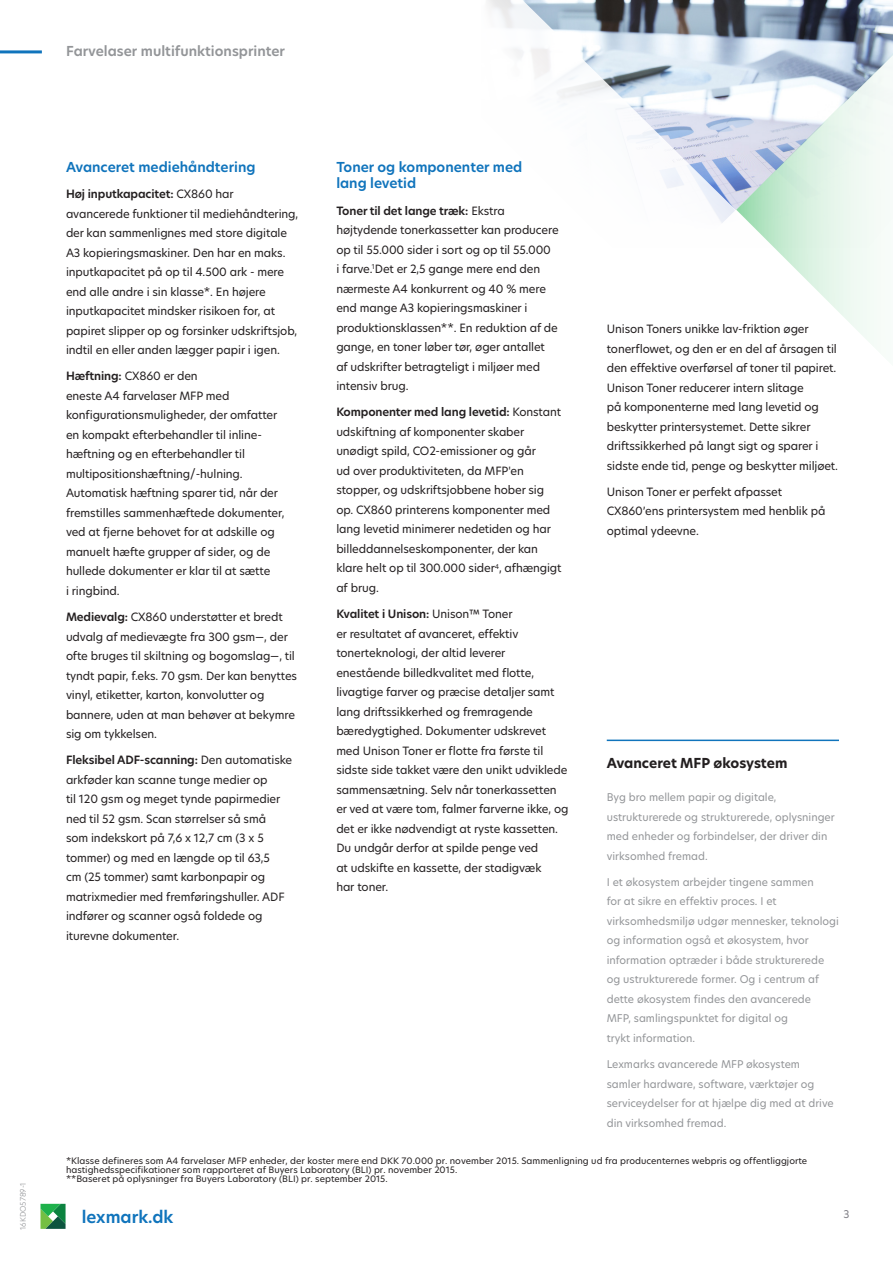
<style>
.page{position:relative;width:893px;height:1263px;background:#fff}
.page>*{position:absolute;margin:0;border:0;box-sizing:border-box;transform-origin:0 0}
.URL_Style{font:600 16.5px "TP Hero";color:#1074bc}
.Header_Style_-_Level{font:600 13.5px/16.5px "TP Hero";color:#1074bc}
.Document_Label_Style{font:600 13.5px "TP Hero";color:#939598}
.Callout_Paragraph_St{font:700 13.5px "TP Hero";letter-spacing:-.005em;color:#231f20}
.Body_Copy{font:11.25px/19.5px "TP Hero";letter-spacing:-.01em;color:#231f20}
.Callout_Paragraph_St-2{font:10.5px/19.5px "TP Hero";color:#939598}
.t1{font:10.5px "TP Hero";color:#7f7e85}
.Footnotes{font:8.7px/9px "TP Hero";color:#231f20}
.t2{font:300 7.5px "TP Hero";color:#939598}
.s1{font-weight:600}
</style>
<div class="page">
<hr style="left:607px;top:740px;width:232px;height:1px;background:#1074bc">
<hr style="left:0;top:50px;width:42px;height:3px;background:#1074bc">
<svg style="left:41px;top:1204px;width:25px;height:25px"></svg>
<svg style="left:487px;top:0;width:406px;height:223px"></svg>
<svg style="left:736px;top:40px;width:157px;height:306px"></svg>
<p class="Document_Label_Style" style="left:66px;top:42px;width:220px">Farvelaser multifunktionsprinter</p>
<p class="t2" style="left:18px;top:1230px;width:49px;rotate:-90deg">16KDO5789-1</p>
<p class="Header_Style_-_Level" style="left:66px;top:159px;width:191px">Avanceret mediehåndtering</p>
<p class="Body_Copy" style="left:66px;top:184px;width:234px"><span class="s1">Høj inputkapacitet:</span> CX860 har avancerede funktioner til mediehåndtering, der kan sammenlignes med store digitale A3 kopieringsmaskiner. Den har en maks. inputkapacitet på op til 4.500 ark - mere end alle andre i sin klasse*. En højere inputkapacitet mindsker risikoen for, at papiret slipper op og forsinker udskriftsjob, indtil en eller anden lægger papir i igen.</p>
<p class="Body_Copy" style="left:66px;top:366px;width:220px"><span class="s1">Hæftning:</span> CX860 er den<br>eneste A4 farvelaser MFP med konfigurationsmuligheder, der omfatter en kompakt efterbehandler til inline&shy;hæftning og en efterbehandler til multipositionshæftning/-hulning.<br>Automatisk hæftning sparer tid, når der fremstilles sammenhæftede dokumenter, ved at fjerne behovet for at adskille og manuelt hæfte grupper af sider, og de hullede dokumenter er klar til at sætte<br>i ringbind.</p>
<p class="Body_Copy" style="left:66px;top:607px;width:233px"><span class="s1">Medievalg:</span> CX860 understøtter et bredt udvalg af medievægte fra 300 gsm—, der ofte bruges til skiltning og bogomslag—, til tyndt papir, f.eks. 70 gsm. Der kan benyttes vinyl, etiketter, karton, konvolutter og bannere, uden at man behøver at bekymre sig om tykkelsen.</p>
<p class="Body_Copy" style="left:66px;top:750px;width:228px"><span class="s1">Fleksibel ADF-scanning:</span> Den automatiske arkføder kan scanne tunge medier op<br>til 120 gsm og meget tynde papirmedier ned til 52 gsm. Scan størrelser så små<br>som indekskort på 7,6 x 12,7 cm (3 x 5 tommer) og med en længde op til 63,5<br>cm (25 tommer) samt karbonpapir og matrixmedier med fremføringshuller. ADF indfører og scanner også foldede og iturevne dokumenter.</p>
<p class="Header_Style_-_Level" style="left:336px;top:159px;width:187px">Toner og komponenter med lang levetid</p>
<p class="Body_Copy" style="left:336px;top:201px;width:224px"><span class="s1">Toner til det lange træk:</span> Ekstra højtydende tonerkassetter kan producere op til 55.000 sider i sort og op til 55.000<br>i farve.<sup>1</sup>Det er 2,5 gange mere end den nærmeste A4 konkurrent og 40 % mere end mange A3 kopieringsmaskiner i produktionsklassen**. En reduktion af de gange, en toner løber tør, øger antallet af udskrifter betragteligt i miljøer med intensiv brug.</p>
<p class="Body_Copy" style="left:336px;top:402px;width:227px"><span class="s1">Komponenter med lang levetid:</span> Konstant udskiftning af komponenter skaber unødigt spild, CO2-emissioner og går<br>ud over produktiviteten, da MFP'en stopper, og udskriftsjobbene hober sig op. CX860 printerens komponenter med lang levetid minimerer nedetiden og har billeddannelseskomponenter, der kan klare helt op til 300.000 sider<sup>4</sup>, afhængigt af brug.</p>
<p class="Body_Copy" style="left:336px;top:604px;width:234px"><span class="s1">Kvalitet i Unison:</span> Unison™ Toner<br>er resultatet af avanceret, effektiv tonerteknologi, der altid leverer enestående billedkvalitet med flotte, livagtige farver og præcise detaljer samt lang driftssikkerhed og fremragende bæredygtighed. Dokumenter udskrevet med Unison Toner er flotte fra første til sidste side takket være den unikt udviklede sammensætning. Selv når tonerkassetten er ved at være tom, falmer farverne ikke, og det er ikke nødvendigt at ryste kassetten.<br>Du undgår derfor at spilde penge ved<br>at udskifte en kassette, der stadigvæk<br>har toner.</p>
<p class="Body_Copy" style="left:607px;top:319px;width:233px">Unison Toners unikke lav-friktion øger tonerflowet, og den er en del af årsagen til den effektive overførsel af toner til papiret.<br>Unison Toner reducerer intern slitage<br>på komponenterne med lang levetid og beskytter printersystemet. Dette sikrer driftssikkerhed på langt sigt og sparer i sidste ende tid, penge og beskytter miljøet.</p>
<p class="Body_Copy" style="left:607px;top:482px;width:220px">Unison Toner er perfekt afpasset<br>CX860’ens printersystem med henblik på optimal ydeevne.</p>
<p class="Callout_Paragraph_St" style="left:607px;top:754px;width:182px">Avanceret MFP økosystem</p>
<p class="Callout_Paragraph_St-2" style="left:607px;top:787px;width:229px">Byg bro mellem papir og digitale, ustrukturerede og strukturerede, oplysninger med enheder og forbindelser, der driver din virksomhed fremad.</p>
<p class="Callout_Paragraph_St-2" style="left:607px;top:872px;width:234px">I et økosystem arbejder tingene sammen<br>for at sikre en effektiv proces. I et virksomhedsmiljø udgør mennesker, teknologi og information også et økosystem, hvor information optræder i både strukturerede og ustrukturerede former. Og i centrum af dette økosystem findes den avancerede<br>MFP, samlingspunktet for digital og<br>trykt information.</p>
<p class="Callout_Paragraph_St-2" style="left:607px;top:1054px;width:228px">Lexmarks avancerede MFP økosystem samler hardware, software, værktøjer og serviceydelser for at hjælpe dig med at drive din virksomhed fremad.</p>
<p class="Footnotes" style="left:66px;top:1156px;width:743px">*Klasse defineres som A4 farvelaser MFP enheder, der koster mere end DKK 70.000 pr. november 2015. Sammenligning ud fra producenternes webpris og offentliggjorte hastighedsspecifikationer som rapporteret af Buyers Laboratory (BLI) pr. november 2015.</p>
<p class="Footnotes" style="left:66px;top:1174px;width:323px">**Baseret på oplysninger fra Buyers Laboratory (BLI) pr. september 2015.</p>
<p class="URL_Style" style="left:82px;top:1206px;width:93px">lexmark.dk</p>
<p class="t1" style="left:843px;top:1206px;width:8px">3</p>
</div>
